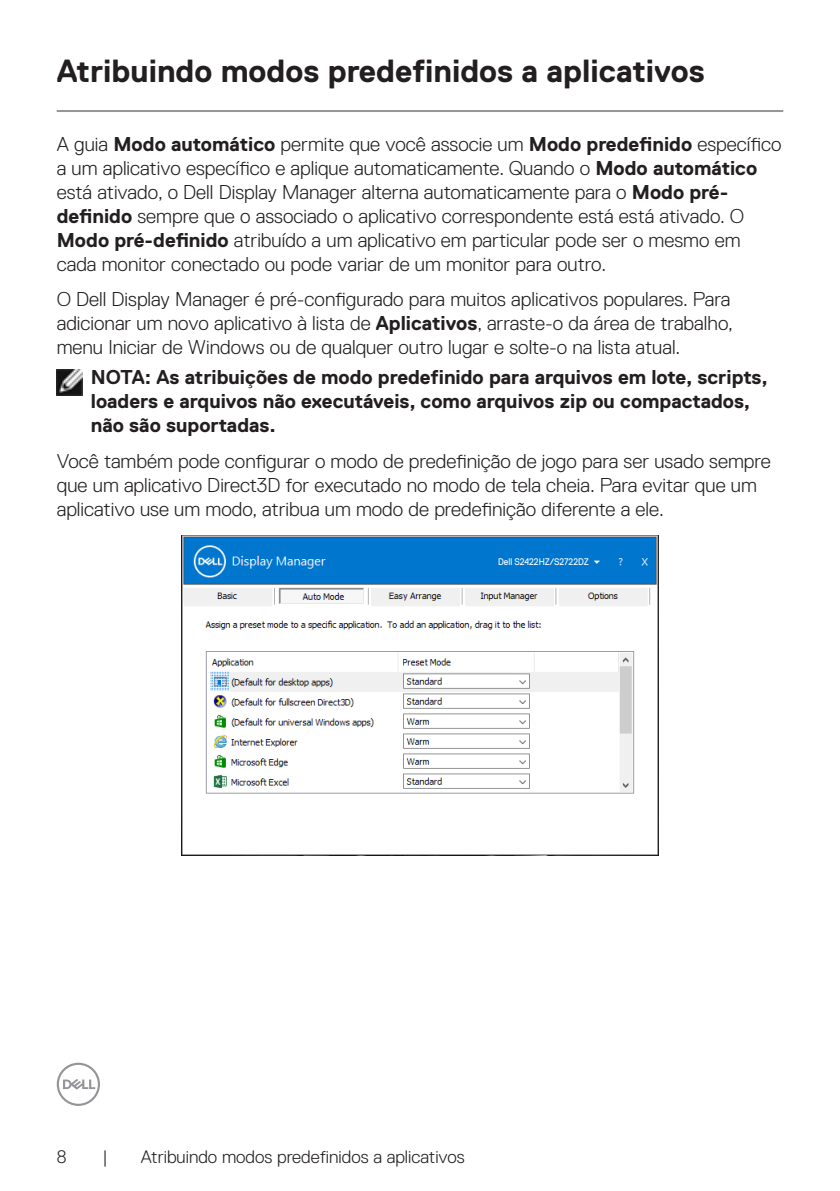
<style>
.page{position:relative;width:840px;height:1191px;background:#fff}
.page>*{position:absolute;margin:0;border:0;box-sizing:border-box;transform-origin:0 0}
.t1{font:700 32px "Dell Replica";color:#231f20}
.t2{font:300 20px/24px "Dell Replica";color:#231f20}
.t3{font:700 20px/24px "Dell Replica";color:#231f20}
.t4{font:300 18px "Dell Replica";color:#231f20}
.t5{font:9.6px "Dell Replica";color:#fff;scale:.9 1}
.s1{font-weight:700}
</style>
<div class="page">
<svg style="left:57px;top:1062px;width:43px;height:44px"></svg>
<hr style="left:57px;top:110px;width:725px;height:2px;background:#939598">
<img style="left:57px;top:370px;width:25px;height:25px">
<img style="left:182px;top:535px;width:475px;height:320px">
<div style="left:529px;top:554px;width:60px;height:13px;background:#0076ce"></div>
<h1 class="t1" style="left:57px;top:53px;width:649px">Atribuindo modos predefinidos a aplicativos</h1>
<p class="t2" style="left:57px;top:132px;width:725px">A guia <span class="s1">Modo automático</span> permite que você associe um <span class="s1">Modo predefinido</span> específico a um aplicativo específico e aplique automaticamente. Quando o <span class="s1">Modo automático </span>está ativado, o Dell Display Manager alterna automaticamente para o <span class="s1">Modo pré&shy;definido</span> sempre que o associado o aplicativo correspondente está está ativado. O <span class="s1">Modo pré-definido</span> atribuído a um aplicativo em particular pode ser o mesmo em cada monitor conectado ou pode variar de um monitor para outro.</p>
<p class="t2" style="left:57px;top:288px;width:677px">O Dell Display Manager é pré-configurado para muitos aplicativos populares. Para adicionar um novo aplicativo à lista de <span class="s1">Aplicativos</span>, arraste-o da área de trabalho, menu Iniciar de Windows ou de qualquer outro lugar e solte-o na lista atual.</p>
<p class="t3" style="left:91px;top:365px;width:678px">NOTA: As atribuições de modo predefinido para arquivos em lote, scripts, loaders e arquivos não executáveis, como arquivos zip ou compactados, não são suportadas.</p>
<p class="t2" style="left:57px;top:449px;width:715px">Você também pode configurar o modo de predefinição de jogo para ser usado sempre que um aplicativo Direct3D for executado no modo de tela cheia. Para evitar que um aplicativo use um modo, atribua um modo de predefinição diferente a ele.</p>
<p class="t5" style="left:498px;top:556px;width:102px">Dell S2422HZ/S2722DZ</p>
<p class="t4" style="left:57px;top:1146px;width:11px">8</p>
<p class="t4" style="left:102px;top:1146px;width:7px">|</p>
<p class="t4" style="left:141px;top:1146px;width:325px">Atribuindo modos predefinidos a aplicativos</p>
</div>
